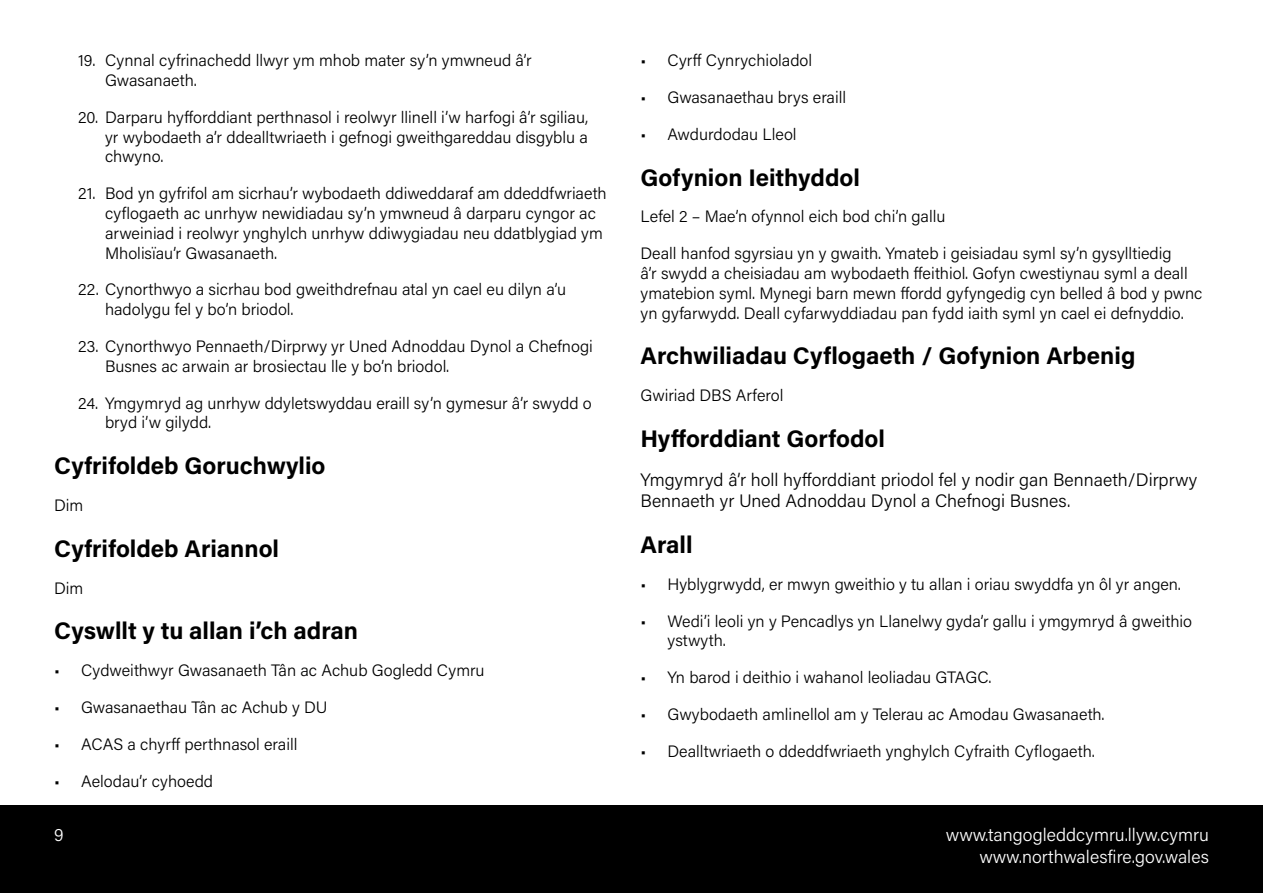
<style>
.page{position:relative;width:1263px;height:893px;background:#fff}
.page>*{position:absolute;margin:0;border:0;box-sizing:border-box;transform-origin:0 0}
.t1{font:700 24px "Acumin Pro";color:#000}
.t2{font:300 18px/21.6px "Acumin Pro";color:#000}
.t3{font:300 18px/21.6px "Acumin Pro";color:#fff;text-align:right}
.t4{font:300 16.5px/19.8px "Acumin Pro";color:#000}
</style>
<div class="page">
<div style="left:0;top:805px;width:1263px;height:88px;background:#000"></div>
<p class="t4" style="left:105px;top:50px;width:428px;text-indent:-27px">19. Cynnal cyfrinachedd llwyr ym mhob mater sy’n ymwneud â’r<br>Gwasanaeth.</p>
<p class="t4" style="left:105px;top:106px;width:485px;text-align:justify;text-indent:-27px">20. Darparu hyfforddiant perthnasol i reolwyr llinell i’w harfogi â’r sgiliau, yr wybodaeth a’r ddealltwriaeth i gefnogi gweithgareddau disgyblu a chwyno.</p>
<p class="t4" style="left:105px;top:183px;width:503px;text-indent:-27px">21. Bod yn gyfrifol am sicrhau’r wybodaeth ddiweddaraf am ddeddfwriaeth cyflogaeth ac unrhyw newidiadau sy’n ymwneud â darparu cyngor ac arweiniad i reolwyr ynghylch unrhyw ddiwygiadau neu ddatblygiad ym Mholisïau’r Gwasanaeth.</p>
<p class="t4" style="left:105px;top:279px;width:463px;text-indent:-27px">22. Cynorthwyo a sicrhau bod gweithdrefnau atal yn cael eu dilyn a’u hadolygu fel y bo’n briodol.</p>
<p class="t4" style="left:105px;top:336px;width:489px;text-indent:-27px">23. Cynorthwyo Pennaeth/Dirprwy yr Uned Adnoddau Dynol a Chefnogi<br>Busnes ac arwain ar brosiectau lle y bo’n briodol.</p>
<p class="t4" style="left:105px;top:392px;width:488px;text-indent:-27px">24. Ymgymryd ag unrhyw ddyletswyddau eraill sy’n gymesur â’r swydd o bryd i’w gilydd.</p>
<h1 class="t1" style="left:54px;top:449px;width:273px">Cyfrifoldeb Goruchwylio</h1>
<p class="t4" style="left:54px;top:495px;width:31px">Dim</p>
<h1 class="t1" style="left:54px;top:532px;width:227px">Cyfrifoldeb Ariannol</h1>
<p class="t4" style="left:54px;top:577px;width:31px">Dim</p>
<h1 class="t1" style="left:54px;top:614px;width:306px">Cyswllt y tu allan i’ch adran</h1>
<p class="t4" style="left:54px;top:660px;width:432px">• Cydweithwyr Gwasanaeth Tân ac Achub Gogledd Cymru</p>
<p class="t4" style="left:54px;top:697px;width:275px">• Gwasanaethau Tân ac Achub y DU</p>
<p class="t4" style="left:54px;top:734px;width:245px">• ACAS a chyrff perthnasol eraill</p>
<p class="t4" style="left:54px;top:770px;width:161px">• Aelodau’r cyhoedd</p>
<p class="t3" style="left:54px;top:823px;width:11px">9</p>
<p class="t4" style="left:640px;top:50px;width:173px">• Cyrff Cynrychioladol</p>
<p class="t4" style="left:640px;top:87px;width:207px">• Gwasanaethau brys eraill</p>
<p class="t4" style="left:640px;top:123px;width:158px">• Awdurdodau Lleol</p>
<h1 class="t1" style="left:640px;top:160px;width:221px">Gofynion Ieithyddol</h1>
<p class="t4" style="left:640px;top:206px;width:307px">Lefel 2 – Mae’n ofynnol eich bod chi’n gallu</p>
<p class="t4" style="left:640px;top:243px;width:563px">Deall hanfod sgyrsiau yn y gwaith. Ymateb i geisiadau syml sy’n gysylltiedig<br>â’r swydd a cheisiadau am wybodaeth ffeithiol. Gofyn cwestiynau syml a deall ymatebion syml. Mynegi barn mewn ffordd gyfyngedig cyn belled â bod y pwnc yn gyfarwydd. Deall cyfarwyddiadau pan fydd iaith syml yn cael ei defnyddio.</p>
<h1 class="t1" style="left:640px;top:339px;width:496px">Archwiliadau Cyflogaeth / Gofynion Arbenig</h1>
<p class="t4" style="left:640px;top:385px;width:144px">Gwiriad DBS Arferol</p>
<h1 class="t1" style="left:640px;top:422px;width:246px">Hyfforddiant Gorfodol</h1>
<p class="t2" style="left:640px;top:468px;width:558px">Ymgymryd â’r holl hyfforddiant priodol fel y nodir gan Bennaeth/Dirprwy<br>Bennaeth yr Uned Adnoddau Dynol a Chefnogi Busnes.</p>
<h1 class="t1" style="left:640px;top:528px;width:54px">Arall</h1>
<p class="t4" style="left:640px;top:574px;width:542px">• Hyblygrwydd, er mwyn gweithio y tu allan i oriau swyddfa yn ôl yr angen.</p>
<p class="t4" style="left:667px;top:610px;width:526px;text-indent:-27px">• Wedi’i leoli yn y Pencadlys yn Llanelwy gyda’r gallu i ymgymryd â gweithio ystwyth.</p>
<p class="t4" style="left:640px;top:667px;width:353px">• Yn barod i deithio i wahanol leoliadau GTAGC.</p>
<p class="t4" style="left:640px;top:704px;width:466px">• Gwybodaeth amlinellol am y Telerau ac Amodau Gwasanaeth.</p>
<p class="t4" style="left:640px;top:741px;width:456px">• Dealltwriaeth o ddeddfwriaeth ynghylch Cyfraith Cyflogaeth.</p>
<p class="t3" style="left:946px;top:823px;width:265px">www.tangogleddcymru.llyw.cymru www.northwalesfire.gov.wales</p>
</div>
